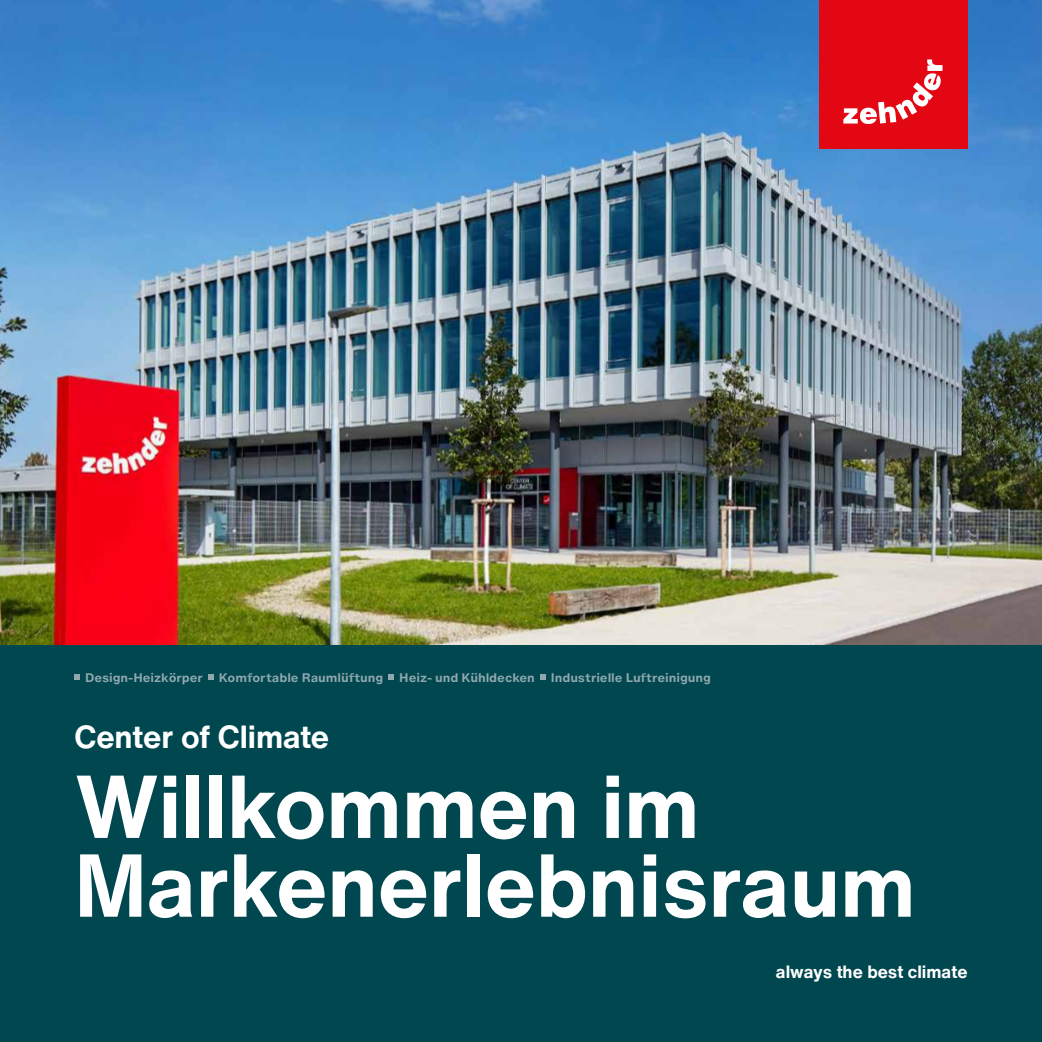
<style>
.page{position:relative;width:1042px;height:1042px;background:#fff}
.page>*{position:absolute;margin:0;border:0;box-sizing:border-box;transform-origin:0 0}
.t1{font:700 87.5px/78.8px "Helvetica Now Text";color:#fff}
.t2{font:700 31.5px "Helvetica Now Text";letter-spacing:-.005em;color:#fff}
.t3{font:700 17.5px "Helvetica Now Text";color:#fff}
.t4{font:700 11.38px "Helvetica Now Micro";letter-spacing:-.01em;color:#91a8af}
</style>
<div class="page">
<img style="left:0;top:0;width:1042px;height:645px">
<div style="left:0;top:645px;width:1042px;height:397px;background:#00474f"></div>
<div style="left:819px;top:0;width:148px;height:149px;background:#e30613"></div>
<svg style="left:843px;top:59px;width:99px;height:65px"></svg>
<svg style="left:74px;top:674px;width:6px;height:6px"></svg>
<svg style="left:208px;top:674px;width:6px;height:6px"></svg>
<svg style="left:389px;top:674px;width:5px;height:6px"></svg>
<svg style="left:540px;top:674px;width:6px;height:6px"></svg>
<p class="t4" style="left:85px;top:669px;width:119px">Design-Heizkörper</p>
<p class="t4" style="left:219px;top:669px;width:166px">Komfortable Raumlüftung</p>
<p class="t4" style="left:399px;top:669px;width:137px">Heiz- und Kühldecken</p>
<p class="t4" style="left:551px;top:669px;width:161px">Industrielle Luftreinigung</p>
<h2 class="t2" style="left:74px;top:715px;width:256px">Center of Climate</h2>
<h1 class="t1" style="left:74px;top:768px;width:843px">Willkommen im<br>Markenerlebnisraum</h1>
<h3 class="t3" style="left:776px;top:960px;width:193px">always the best climate</h3>
</div>
